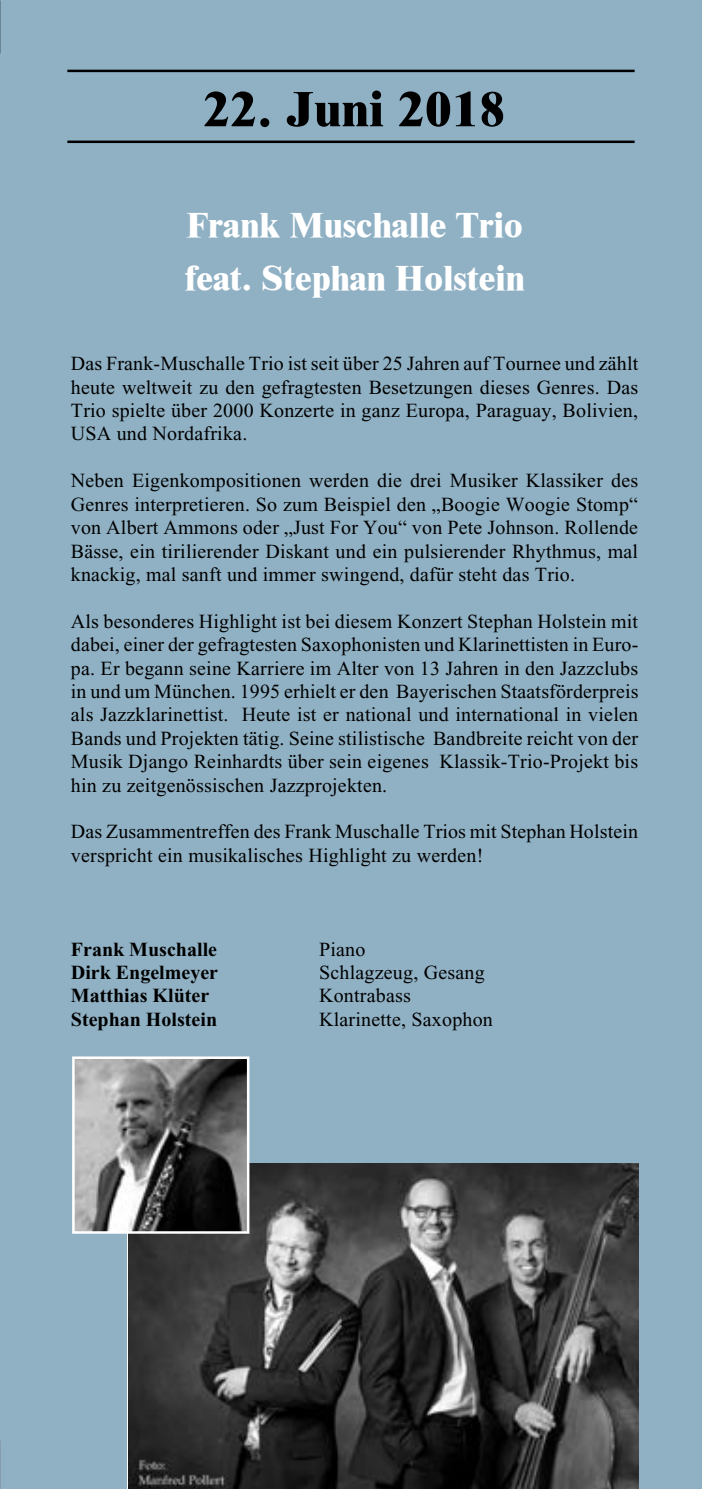
<style>
.page{position:relative;width:702px;height:1489px;background:#fff}
.page>*{position:absolute;margin:0;border:0;box-sizing:border-box;transform-origin:0 0}
.t1{font:800 50px "Times New Roman";letter-spacing:.01em;color:#000}
.t2{font:800 35px/52.8px "Times New Roman";color:#fff}
.t3{font:20px/23.5px "Times New Roman";letter-spacing:.01em;color:#000;text-align:justify}
.t4{font:700 20px "Times New Roman";color:#000}
</style>
<div class="page">
<div style="left:0;top:0;width:702px;height:1488px;background:#90b1c4"></div>
<hr style="left:67px;top:140px;width:567px;height:3px;background:#000">
<hr style="left:67px;top:70px;width:567px;height:2px;background:#000">
<img style="left:128px;top:1163px;width:510px;height:325px">
<img style="left:0;top:2px;width:1px;height:52px">
<img style="left:75px;top:1059px;width:171px;height:171px">
<div style="left:72px;top:1056px;width:177px;height:177px;border:2px solid #fff"></div>
<h1 class="t1" style="left:203px;top:80px;width:304px">22. Juni 2018</h1>
<h2 class="t2" style="left:184px;top:199px;width:342px">Frank Muschalle Trio feat. Stephan Holstein</h2>
<p class="t3" style="left:71px;top:352px;width:569px">Das Frank-Muschalle Trio ist seit über 25 Jahren auf Tournee und zählt heute weltweit zu den gefragtesten Besetzungen dieses Genres. Das Trio spielte über 2000 Konzerte in ganz Europa, Paraguay, Bolivien, USA und Nordafrika.</p>
<p class="t3" style="left:71px;top:469px;width:568px">Neben Eigenkompositionen werden die drei Musiker Klassiker des Genres interpretieren. So zum Beispiel den „Boogie Woogie Stomp“ von Albert Ammons oder „Just For You“ von Pete Johnson. Rollende Bässe, ein tirilierender Diskant und ein pulsierender Rhythmus, mal knackig, mal sanft und immer swingend, dafür steht das Trio.</p>
<p class="t3" style="left:71px;top:609px;width:569px">Als besonderes Highlight ist bei diesem Konzert Stephan Holstein mit dabei, einer der gefragtesten Saxophonisten und Klarinettisten in Euro&shy;pa. Er begann seine Karriere im Alter von 13 Jahren in den Jazzclubs in und um München. 1995 erhielt er den Bayerischen Staatsförderpreis als Jazzklarinettist. Heute ist er national und international in vielen Bands und Projekten tätig. Seine stilistische Bandbreite reicht von der Musik Django Reinhardts über sein eigenes Klassik-Trio-Projekt bis hin zu zeitgenössischen Jazzprojekten.</p>
<p class="t3" style="left:71px;top:820px;width:568px">Das Zusammentreffen des Frank Muschalle Trios mit Stephan Holstein verspricht ein musikalisches Highlight zu werden!</p>
<p class="t4" style="left:71px;top:937px;width:148px">Frank Muschalle</p>
<p class="t3" style="left:319px;top:937px;width:48px">Piano</p>
<p class="t4" style="left:71px;top:961px;width:149px">Dirk Engelmeyer</p>
<p class="t3" style="left:319px;top:960px;width:167px">Schlagzeug, Gesang</p>
<p class="t4" style="left:71px;top:984px;width:140px">Matthias Klüter</p>
<p class="t3" style="left:319px;top:983px;width:93px">Kontrabass</p>
<p class="t4" style="left:71px;top:1007px;width:148px">Stephan Holstein</p>
<p class="t3" style="left:319px;top:1007px;width:175px">Klarinette, Saxophon</p>
</div>
